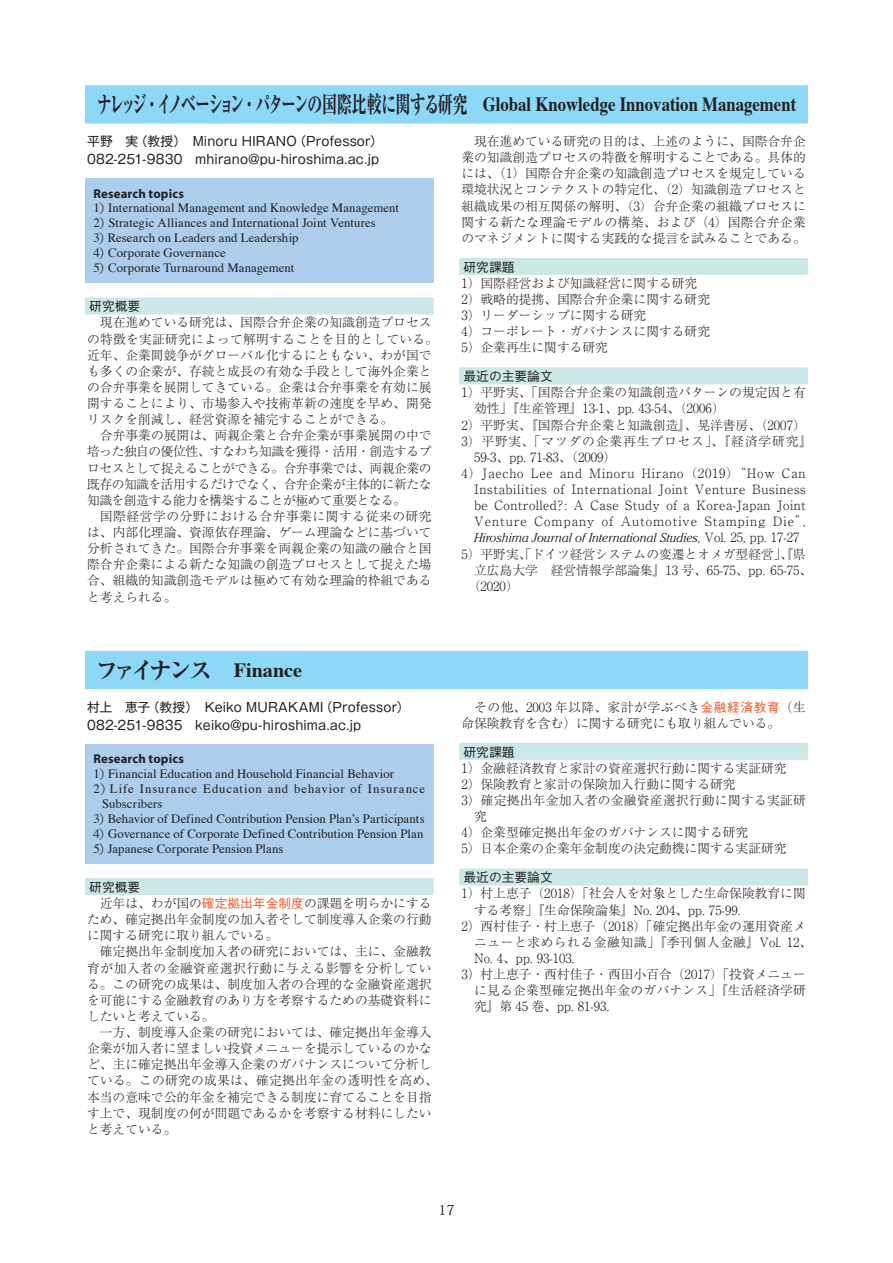
<style>
.page{position:relative;width:893px;height:1263px;background:#fff}
.page>*{position:absolute;margin:0;border:0;box-sizing:border-box;transform-origin:0 0}
.t1{font:700 expanded 23.4px "Ryumin Pro";letter-spacing:-.21em;color:#231f20}
.t2{font:700 20.25px "Times";color:#231f20;scale:.83 1}
.t3{font:13.8px "Koz Min Pro";color:#231f20}
.t4{font:300 12.75px/16px "Ryumin Pro";color:#231f20;text-align:justify}
.t5{font:12.75px/15px "Times";letter-spacing:.005em;color:#231f20}
.t6{font:12.75px/18px "Gothic MB101 Pro";letter-spacing:.01em;color:#231f20}
.t7{font:300 12.75px "Ryumin Pro";letter-spacing:.045em;color:#231f20}
.t8{font:italic 300 12.75px "Cheltenham";color:#231f20}
.t9{font:300 12.75px "Ryumin Pro";letter-spacing:.02em;color:#231f20}
.t10{font:12.75px "Times";letter-spacing:.07em;color:#231f20}
.t11{font:300 12.75px "Ryumin Pro";letter-spacing:.03em;color:#231f20}
.t12{font:300 12.75px "Ryumin Pro";letter-spacing:.055em;color:#231f20}
.t13{font:300 12.75px "Ryumin Pro";letter-spacing:.075em;color:#231f20}
.t14{font:500 12.75px "Gothic BBB Pro";color:#231f20}
.t15{font:700 12.75px "Myriad";letter-spacing:.01em;color:#231f20}
.t16{font:300 12.75px "Ryumin Pro";letter-spacing:.07em;color:#231f20}
.s1{font-family:"Ryumin Pro";font-stretch:expanded;font-size:23.4px}
.s2{font-family:"Koz Min Pro"}
.s3{font-family:"Times";font-stretch:normal;font-size:20.25px}
.s4{font-family:"Gothic BBB Pro";font-weight:500;color:#f15929}
.s5{font-family:"Ryumin Pro";font-style:normal}
</style>
<div class="page">
<div style="left:459px;top:743px;width:349px;height:17px;background:#c9e8e6"></div>
<div style="left:459px;top:868px;width:349px;height:17px;background:#c9e8e6"></div>
<div style="left:85px;top:878px;width:349px;height:17px;background:#c9e8e6"></div>
<div style="left:85px;top:744px;width:349px;height:120px;background:#accdeb"></div>
<div style="left:85px;top:651px;width:723px;height:38px;background:#8dd7f7"></div>
<div style="left:459px;top:258px;width:349px;height:17px;background:#c9e8e6"></div>
<div style="left:459px;top:367px;width:349px;height:17px;background:#c9e8e6"></div>
<div style="left:85px;top:298px;width:349px;height:17px;background:#c9e8e6"></div>
<div style="left:85px;top:178px;width:349px;height:105px;background:#accdeb"></div>
<div style="left:85px;top:85px;width:723px;height:39px;background:#8dd7f7"></div>
<h2 class="t2" style="left:97px;top:85px;width:844px"><span class="s1">ナレッジ・イノベーション・パターンの国際比較に関する研究　</span>Global Knowledge Innovation Management</h2>
<p class="t6" style="left:87px;top:130px;width:297px">平野　実（教授）　Minoru HIRANO（Professor）<br>082-251-9830　mhirano@pu-hiroshima.ac.jp</p>
<p class="t15" style="left:94px;top:187px;width:92px">Research topics</p>
<p class="t5" style="left:94px;top:200px;width:307px">1<span class="s2">）</span>International Management and Knowledge Management 2<span class="s2">）</span>Strategic Alliances and International Joint Ventures<br>3<span class="s2">）</span>Research on Leaders and Leadership<br>4<span class="s2">）</span>Corporate Governance<br>5<span class="s2">）</span>Corporate Turnaround Management</p>
<p class="t14" style="left:89px;top:296px;width:53px">研究概要</p>
<p class="t4" style="left:87px;top:314px;width:352px;text-align:left;text-indent:13px">現在進めている研究は、国際合弁企業の知識創造プロセスの特徴を実証研究によって解明することを目的としている。近年、企業間競争がグローバル化するにともない、わが国でも多くの企業が、存続と成長の有効な手段として海外企業との合弁事業を展開してきている。企業は合弁事業を有効に展開することにより、市場参入や技術革新の速度を早め、開発リスクを削減し、経営資源を補完することができる。</p>
<p class="t4" style="left:87px;top:426px;width:346px;text-indent:13px">合弁事業の展開は、両親企業と合弁企業が事業展開の中で培った独自の優位性、すなわち知識を獲得・活用・創造するプロセスとして捉えることができる。合弁事業では、両親企業の既存の知識を活用するだけでなく、合弁企業が主体的に新たな知識を創造する能力を構築することが極めて重要となる。</p>
<p class="t4" style="left:87px;top:507px;width:346px;text-indent:13px">国際経営学の分野における合弁事業に関する従来の研究は、内部化理論、資源依存理論、ゲーム理論などに基づいて分析されてきた。国際合弁事業を両親企業の知識の融合と国際合弁企業による新たな知識の創造プロセスとして捉えた場合、組織的知識創造モデルは極めて有効な理論的枠組であると考えられる。</p>
<h1 class="t1" style="left:95px;top:651px;width:208px">ファイナンス　<span class="s3">Finance</span></h1>
<p class="t6" style="left:87px;top:696px;width:324px">村上　恵子（教授）　Keiko MURAKAMI（Professor）<br>082-251-9835　keiko@pu-hiroshima.ac.jp</p>
<p class="t15" style="left:94px;top:752px;width:92px">Research topics</p>
<p class="t5" style="left:94px;top:765px;width:302px">1<span class="s2">）</span>Financial Education and Household Financial Behavior</p>
<p class="t10" style="left:94px;top:777px;width:333px">2<span class="s2">）</span>Life Insurance Education and behavior of Insurance</p>
<p class="t5" style="left:102px;top:795px;width:62px">Subscribers</p>
<p class="t5" style="left:94px;top:810px;width:333px">3<span class="s2">）</span>Behavior of Defined Contribution Pension Plan’s Participants</p>
<p class="t5" style="left:94px;top:825px;width:331px">4<span class="s2">）</span>Governance of Corporate Defined Contribution Pension Plan</p>
<p class="t5" style="left:94px;top:840px;width:192px">5<span class="s2">）</span>Japanese Corporate Pension Plans</p>
<p class="t14" style="left:89px;top:877px;width:53px">研究概要</p>
<p class="t4" style="left:87px;top:894px;width:346px;text-indent:13px">近年は、わが国の<span class="s4">確定拠出年金制度</span>の課題を明らかにするため、確定拠出年金制度の加入者そして制度導入企業の行動に関する研究に取り組んでいる。</p>
<p class="t4" style="left:87px;top:942px;width:346px;text-indent:13px">確定拠出年金制度加入者の研究においては、主に、金融教育が加入者の金融資産選択行動に与える影響を分析している。この研究の成果は、制度加入者の合理的な金融資産選択を可能にする金融教育のあり方を考察するための基礎資料にしたいと考えている。</p>
<p class="t4" style="left:87px;top:1023px;width:352px;text-align:left;text-indent:13px">一方、制度導入企業の研究においては、確定拠出年金導入企業が加入者に望ましい投資メニューを提示しているのかなど、主に確定拠出年金導入企業のガバナンスについて分析している。この研究の成果は、確定拠出年金の透明性を高め、本当の意味で公的年金を補完できる制度に育てることを目指す上で、現制度の何が問題であるかを考察する材料にしたいと考えている。</p>
<p class="t4" style="left:461px;top:132px;width:346px;text-indent:13px">現在進めている研究の目的は、上述のように、国際合弁企業の知識創造プロセスの特徴を解明することである。具体的には、（1）国際合弁企業の知識創造プロセスを規定している環境状況とコンテクストの特定化、（2）知識創造プロセスと組織成果の相互関係の解明、（3）合弁企業の組織プロセスに関する新たな理論モデルの構築、および（4）国際合弁企業のマネジメントに関する実践的な提言を試みることである。</p>
<p class="t14" style="left:463px;top:257px;width:53px">研究課題</p>
<p class="t4" style="left:461px;top:274px;width:250px;text-align:left">1）国際経営および知識経営に関する研究<br>2）戦略的提携、国際合弁企業に関する研究<br>3）リーダーシップに関する研究<br>4）コーポレート・ガバナンスに関する研究<br>5）企業再生に関する研究</p>
<p class="t14" style="left:463px;top:366px;width:91px">最近の主要論文</p>
<p class="t4" style="left:461px;top:383px;width:346px">1）平野実、「国際合弁企業の知識創造パターンの規定因と有</p>
<p class="t4" style="left:474px;top:400px;width:252px">効性」『生産管理』13-1、pp. 43-54、（2006）</p>
<p class="t4" style="left:461px;top:416px;width:346px">2）平野実、『国際合弁企業と知識創造』、晃洋書房、（2007）</p>
<p class="t16" style="left:461px;top:431px;width:352px">3）平野実、「マツダの企業再生プロセス」、『経済学研究』</p>
<p class="t4" style="left:474px;top:448px;width:144px">59-3、pp. 71-83、（2009）</p>
<p class="t12" style="left:461px;top:463px;width:346px">4）Jaecho Lee and Minoru Hirano（2019）“How Can</p>
<p class="t7" style="left:474px;top:479px;width:333px">Instabilities of International Joint Venture Business</p>
<p class="t11" style="left:474px;top:495px;width:333px">be Controlled?: A Case Study of a Korea-Japan Joint</p>
<p class="t13" style="left:474px;top:511px;width:335px">Venture Company of Automotive Stamping Die”,</p>
<p class="t8" style="left:474px;top:530px;width:327px">Hiroshima Journal of International Studies<span class="s5">, Vol. 25, pp. 17-27</span></p>
<p class="t4" style="left:461px;top:545px;width:346px">5）平野実、「ドイツ経営システムの変遷とオメガ型経営」、『県</p>
<p class="t4" style="left:474px;top:561px;width:340px">立広島大学　経営情報学部論集』13 号、65-75、pp. 65-75、</p>
<p class="t4" style="left:468px;top:577px;width:53px">（2020）</p>
<p class="t4" style="left:461px;top:698px;width:346px;text-indent:13px">その他、2003 年以降、家計が学ぶべき<span class="s4">金融経済教育</span>（生命保険教育を含む）に関する研究にも取り組んでいる。</p>
<p class="t14" style="left:463px;top:741px;width:53px">研究課題</p>
<p class="t4" style="left:461px;top:759px;width:327px">1）金融経済教育と家計の資産選択行動に関する実証研究</p>
<p class="t4" style="left:461px;top:775px;width:276px">2）保険教育と家計の保険加入行動に関する研究</p>
<p class="t9" style="left:461px;top:790px;width:346px">3）確定拠出年金加入者の金融資産選択行動に関する実証研</p>
<p class="t4" style="left:474px;top:807px;width:14px">究</p>
<p class="t4" style="left:461px;top:823px;width:289px">4）企業型確定拠出年金のガバナンスに関する研究</p>
<p class="t4" style="left:461px;top:839px;width:327px">5）日本企業の企業年金制度の決定動機に関する実証研究</p>
<p class="t14" style="left:463px;top:867px;width:91px">最近の主要論文</p>
<p class="t4" style="left:461px;top:884px;width:346px">1）村上恵子（2018）「社会人を対象とした生命保険教育に関</p>
<p class="t4" style="left:474px;top:901px;width:267px">する考察」『生命保険論集』No. 204、pp. 75-99.</p>
<p class="t4" style="left:461px;top:917px;width:346px">2）西村佳子・村上恵子（2018）「確定拠出年金の運用資産メ</p>
<p class="t7" style="left:474px;top:932px;width:340px">ニューと求められる金融知識」『季刊個人金融』Vol. 12、</p>
<p class="t4" style="left:474px;top:949px;width:102px">No. 4、pp. 93-103.</p>
<p class="t4" style="left:461px;top:965px;width:346px">3）村上恵子・西村佳子・西田小百合（2017）「投資メニュー</p>
<p class="t9" style="left:474px;top:980px;width:333px">に見る企業型確定拠出年金のガバナンス」『生活経済学研</p>
<p class="t4" style="left:474px;top:997px;width:136px">究』第 45 巻、pp. 81-93.</p>
<p class="t3" style="left:438px;top:1200px;width:18px">17</p>
</div>
